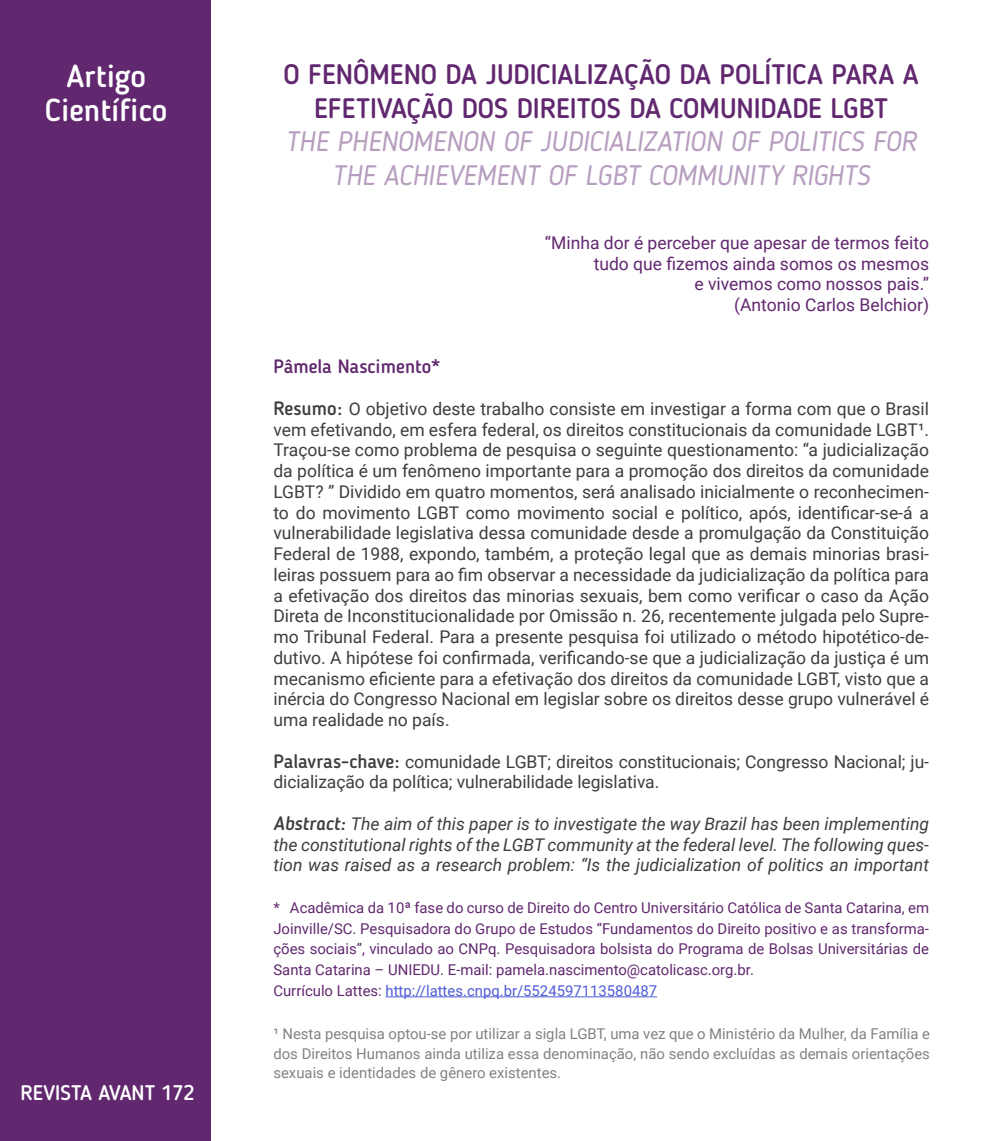
<style>
.page{position:relative;width:993px;height:1141px;background:#fff}
.page>*{position:absolute;margin:0;border:0;box-sizing:border-box;transform-origin:0 0}
.t1{font:500 31.5px/33.6px "Blogger Sans";color:#fff;text-align:center}
.Título_inglês{font:italic 28px "Blogger Sans";color:#b79ebf}
.título_academico{font:500 28px "Blogger Sans";color:#61286f}
.t2{font:500 21px "Blogger Sans";color:#fff}
.nome_do_autor{font:500 19.25px "Blogger Sans";color:#61286f}
.justificativa{font:17.5px/20.8px "Roboto";color:#3e3e3f;text-align:justify}
.resumo{font:italic 17.5px/20.8px "Roboto";color:#3e3e3f;text-align:justify}
.resumo-2{font:17.5px/20.8px "Roboto";letter-spacing:-.005em;color:#3e3e3f}
.poemas{font:17.5px "Roboto";color:#61286f}
.justificativa-2{font:14.88px/20.8px "Roboto";color:#61286f;text-align:justify}
.Nota_de_rodapé{font:14.88px/19.2px "Roboto";color:#808285;text-align:justify}
.justificativa-3{font:14.88px "Roboto";color:#4f5cd6}
.s1{font-family:"Blogger Sans";font-weight:500;font-size:19.25px}
.s2{color:#61286f}
</style>
<div class="page">
<div style="left:0;top:0;width:210px;height:1141px;background:#61286f"></div>
<hr style="left:385px;top:996px;width:271px;height:1px;background:#4f5cd6">
<h1 class="t1" style="left:38px;top:58px;width:138px">modalidad</h1>
<h1 class="t1" style="left:45px;top:59px;width:124px">Artigo<br>Científico</h1>
<p class="t2" style="left:21px;top:1080px;width:175px">REVISTA AVANT 172</p>
<p class="título_academico" style="left:283px;top:58px;width:636px">O FENÔMENO DA JUDICIALIZAÇÃO DA POLÍTICA PARA A</p>
<p class="título_academico" style="left:314px;top:91px;width:575px">EFETIVAÇÃO DOS DIREITOS DA COMUNIDADE LGBT</p>
<p class="Título_inglês" style="left:285px;top:125px;width:632px">THE PHENOMENON OF JUDICIALIZATION OF POLITICS FOR</p>
<p class="Título_inglês" style="left:332px;top:159px;width:539px">THE ACHIEVEMENT OF LGBT COMMUNITY RIGHTS</p>
<p class="poemas" style="left:544px;top:230px;width:385px">“Minha dor é perceber que apesar de termos feito</p>
<p class="poemas" style="left:593px;top:251px;width:337px">tudo que fizemos ainda somos os mesmos</p>
<p class="poemas" style="left:694px;top:272px;width:236px">e vivemos como nossos pais.”</p>
<p class="poemas" style="left:734px;top:293px;width:196px">(Antonio Carlos Belchior)</p>
<p class="nome_do_autor" style="left:273px;top:355px;width:169px">Pâmela Nascimento*</p>
<p class="justificativa" style="left:273px;top:398px;width:657px"><span class="s1">Resumo:</span> O objetivo deste trabalho consiste em investigar a forma com que o Brasil vem efetivando, em esfera federal, os direitos constitucionais da comunidade LGBT¹.<br>Traçou-se como problema de pesquisa o seguinte questionamento: “a judicialização da política é um fenômeno importante para a promoção dos direitos da comunidade LGBT? ” Dividido em quatro momentos, será analisado inicialmente o reconhecimen&shy;to do movimento LGBT como movimento social e político, após, identificar-se-á a vulnerabilidade legislativa dessa comunidade desde a promulgação da Constituição Federal de 1988, expondo, também, a proteção legal que as demais minorias brasi&shy;leiras possuem para ao fim observar a necessidade da judicialização da política para a efetivação dos direitos das minorias sexuais, bem como verificar o caso da Ação Direta de Inconstitucionalidade por Omissão n. 26, recentemente julgada pelo Supre&shy;mo Tribunal Federal. Para a presente pesquisa foi utilizado o método hipotético-de&shy;dutivo. A hipótese foi confirmada, verificando-se que a judicialização da justiça é um mecanismo eficiente para a efetivação dos direitos da comunidade LGBT, visto que a inércia do Congresso Nacional em legislar sobre os direitos desse grupo vulnerável é uma realidade no país.</p>
<p class="resumo-2" style="left:273px;top:750px;width:657px"><span class="s1">Palavras-chave:</span> comunidade LGBT; direitos constitucionais; Congresso Nacional; ju&shy;dicialização da política; vulnerabilidade legislativa.</p>
<p class="resumo" style="left:273px;top:812px;width:657px"><span class="s1">Abstract:</span> The aim of this paper is to investigate the way Brazil has been implementing the constitutional rights of the LGBT community at the federal level. The following ques&shy;tion was raised as a research problem: “Is the judicialization of politics an important</p>
<p class="justificativa-2" style="left:273px;top:897px;width:657px">* Acadêmica da 10ª fase do curso de Direito do Centro Universitário Católica de Santa Catarina, em Joinville/SC. Pesquisadora do Grupo de Estudos “Fundamentos do Direito positivo e as transforma&shy;ções sociais”, vinculado ao CNPq. Pesquisadora bolsista do Programa de Bolsas Universitárias de Santa Catarina – UNIEDU. E-mail: pamela.nascimento@catolicasc.org.br.</p>
<p class="justificativa-3" style="left:273px;top:980px;width:385px"><span class="s2">Currículo Lattes:</span> http://lattes.cnpq.br/5524597113580487</p>
<p class="Nota_de_rodapé" style="left:273px;top:1024px;width:657px">¹ Nesta pesquisa optou-se por utilizar a sigla LGBT, uma vez que o Ministério da Mulher, da Família e dos Direitos Humanos ainda utiliza essa denominação, não sendo excluídas as demais orientações sexuais e identidades de gênero existentes.</p>
</div>
